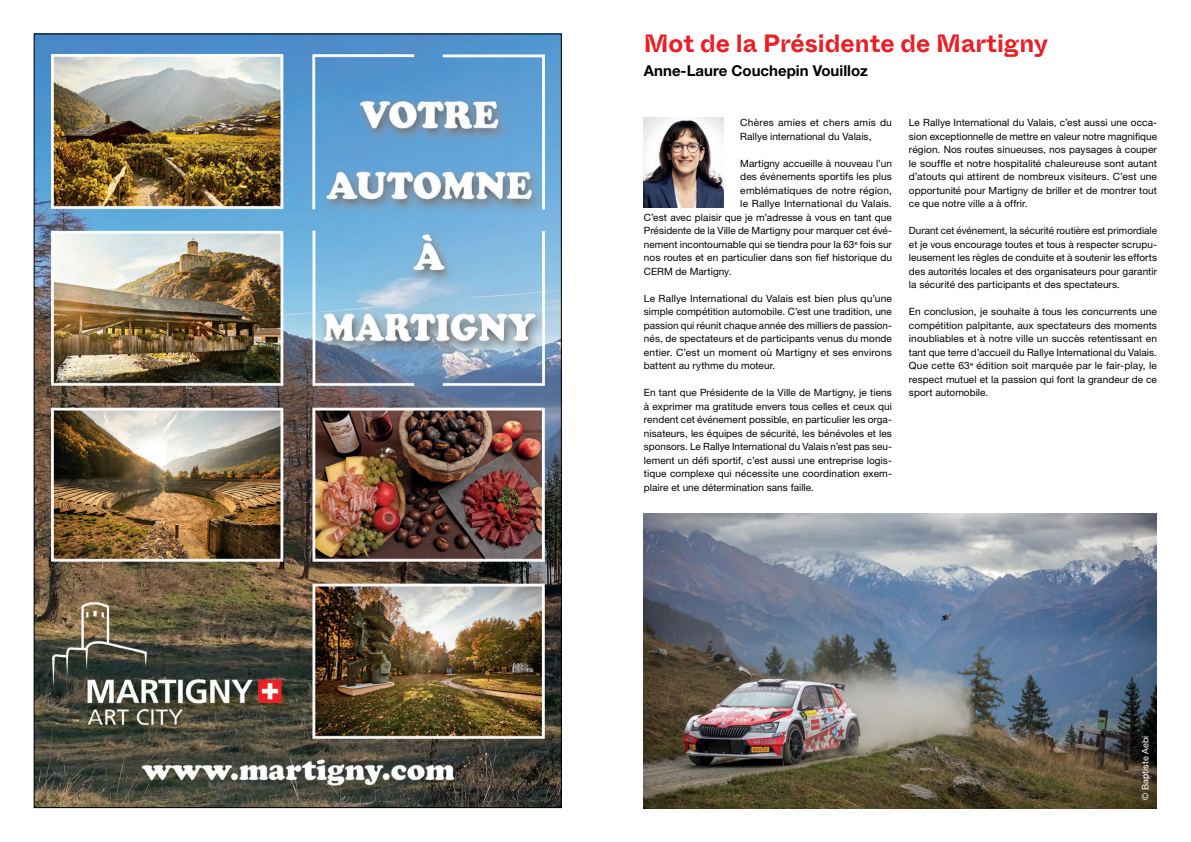
<style>
.page{position:relative;width:1191px;height:842px;background:#fff}
.page>*{position:absolute;margin:0;border:0;box-sizing:border-box;transform-origin:0 0}
.t1{font:700 25px "ABC Whyte Inktrap";color:#ec1d25}
.t2{font:700 15px "Helvetica Neue LT Pro";color:#000001}
.t3{font:10px/13.5px "Helvetica Neue LT Pro";letter-spacing:.005em;color:#000001;text-align:justify}
.t4{font:9px "Helvetica Neue LT Pro";color:#fff}
</style>
<div class="page">
<img style="left:36px;top:36px;width:523px;height:770px">
<img style="left:644px;top:117px;width:79px;height:90px">
<img style="left:644px;top:513px;width:513px;height:295px">
<h1 class="t1" style="left:644px;top:27px;width:406px">Mot de la Présidente de Martigny</h1>
<h2 class="t2" style="left:644px;top:61px;width:226px">Anne-Laure Couchepin Vouilloz</h2>
<p class="t3" style="left:740px;top:116px;width:153px">Chères amies et chers amis du<br>Rallye international du Valais,</p>
<p class="t3" style="left:740px;top:156px;width:153px">Martigny accueille à nouveau l’un</p>
<p class="t3" style="left:740px;top:170px;width:153px">des événements sportifs les plus</p>
<p class="t3" style="left:740px;top:183px;width:153px">emblématiques de notre région,</p>
<p class="t3" style="left:740px;top:197px;width:153px">le Rallye International du Valais.</p>
<p class="t3" style="left:644px;top:210px;width:249px">C’est avec plaisir que je m’adresse à vous en tant que</p>
<p class="t3" style="left:644px;top:224px;width:249px">Présidente de la Ville de Martigny pour marquer cet évé-</p>
<p class="t3" style="left:644px;top:237px;width:249px">nement incontournable qui se tiendra pour la 63<sup>e</sup> fois sur</p>
<p class="t3" style="left:644px;top:251px;width:249px">nos routes et en particulier dans son fief historique du</p>
<p class="t3" style="left:644px;top:264px;width:89px">CERM de Martigny.</p>
<p class="t3" style="left:644px;top:291px;width:249px">Le Rallye International du Valais est bien plus qu’une simple compétition automobile. C’est une tradition, une passion qui réunit chaque année des milliers de passion&shy;nés, de spectateurs et de participants venus du monde entier. C’est un moment où Martigny et ses environs battent au rythme du moteur.</p>
<p class="t3" style="left:644px;top:386px;width:249px">En tant que Présidente de la Ville de Martigny, je tiens à exprimer ma gratitude envers tous celles et ceux qui rendent cet événement possible, en particulier les orga&shy;nisateurs, les équipes de sécurité, les bénévoles et les sponsors. Le Rallye International du Valais n’est pas seu&shy;lement un défi sportif, c’est aussi une entreprise logis&shy;tique complexe qui nécessite une coordination exem&shy;plaire et une détermination sans faille.</p>
<p class="t3" style="left:909px;top:116px;width:249px">Le Rallye International du Valais, c’est aussi une occa&shy;sion exceptionnelle de mettre en valeur notre magnifique région. Nos routes sinueuses, nos paysages à couper le souffle et notre hospitalité chaleureuse sont autant d’atouts qui attirent de nombreux visiteurs. C’est une opportunité pour Martigny de briller et de montrer tout ce que notre ville a à offrir.</p>
<p class="t3" style="left:909px;top:224px;width:249px">Durant cet événement, la sécurité routière est primordiale et je vous encourage toutes et tous à respecter scrupu&shy;leusement les règles de conduite et à soutenir les efforts des autorités locales et des organisateurs pour garantir la sécurité des participants et des spectateurs.</p>
<p class="t3" style="left:909px;top:305px;width:249px">En conclusion, je souhaite à tous les concurrents une compétition palpitante, aux spectateurs des moments inoubliables et à notre ville un succès retentissant en tant que terre d’accueil du Rallye International du Valais.<br>Que cette 63<sup>e</sup> édition soit marquée par le fair-play, le respect mutuel et la passion qui font la grandeur de ce sport automobile.</p>
<p class="t4" style="left:1139px;top:800px;width:65px;rotate:-90deg">© Baptiste Aebi</p>
</div>
